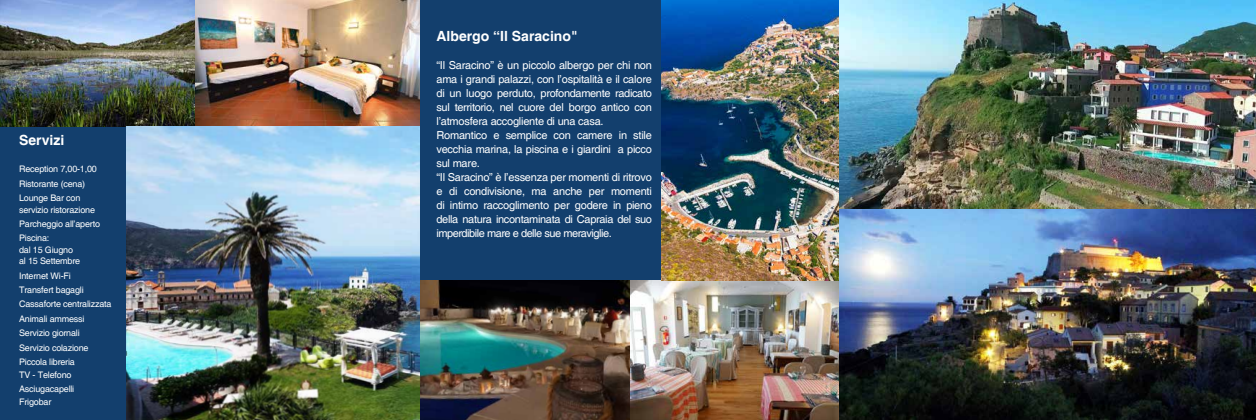
<style>
.page{position:relative;width:1256px;height:420px;background:#133f6d}
.page>*{position:absolute;margin:0;border:0;box-sizing:border-box;transform-origin:0 0}
.t1{font:700 14px "Helvetica";color:#fff}
.t2{font:11px/14px "Helvetica";letter-spacing:-.02em;color:#fff}
.t3{font:9px/14.4px "Helvetica";letter-spacing:-.02em;color:#fff}
</style>
<div class="page">
<img style="left:420px;top:281px;width:419px;height:139px">
<img style="left:662px;top:0;width:177px;height:281px">
<img style="left:0;top:0;width:420px;height:127px">
<img style="left:126px;top:127px;width:294px;height:293px">
<img style="left:839px;top:0;width:417px;height:210px">
<img style="left:839px;top:210px;width:417px;height:210px">
<p class="t1" style="left:19px;top:132px;width:47px">Servizi</p>
<p class="t3" style="left:19px;top:162px;width:79px">Reception 7,00-1,00<br>Ristorante (cena)<br>Lounge Bar con</p>
<p class="t3" style="left:19px;top:202px;width:82px">servizio ristorazione<br>Parcheggio all’aperto<br>Piscina:</p>
<p class="t3" style="left:19px;top:244px;width:63px;line-height:11.4px">dal 15 Giugno al 15 Settembre</p>
<p class="t3" style="left:19px;top:268px;width:94px">Internet Wi-Fi<br>Transfert bagagli<br>Cassaforte centralizzata<br>Animali ammessi<br>Servizio giornali<br>Servizio colazione<br>Piccola libreria</p>
<p class="t3" style="left:19px;top:368px;width:57px;line-height:13.4px">TV - Telefono<br>Asciugacapelli<br>Frigobar</p>
<p class="t1" style="left:436px;top:27px;width:143px">Albergo “Il Saracino"</p>
<p class="t2" style="left:436px;top:59px;width:217px">“Il Saracino” è un piccolo albergo per chi non ama i grandi palazzi, con l’ospitalità e il calore di un luogo perduto, profondamente radicato sul territorio, nel cuore del borgo antico con l’atmosfera accogliente di una casa.<br>Romantico e semplice con camere in stile vecchia marina, la piscina e i giardini a picco sul mare.<br>“Il Saracino” è l’essenza per momenti di ritrovo e di condivisione, ma anche per momenti di intimo raccoglimento per godere in pieno della natura incontaminata di Capraia del suo imperdibile mare e delle sue meraviglie.</p>
</div>
